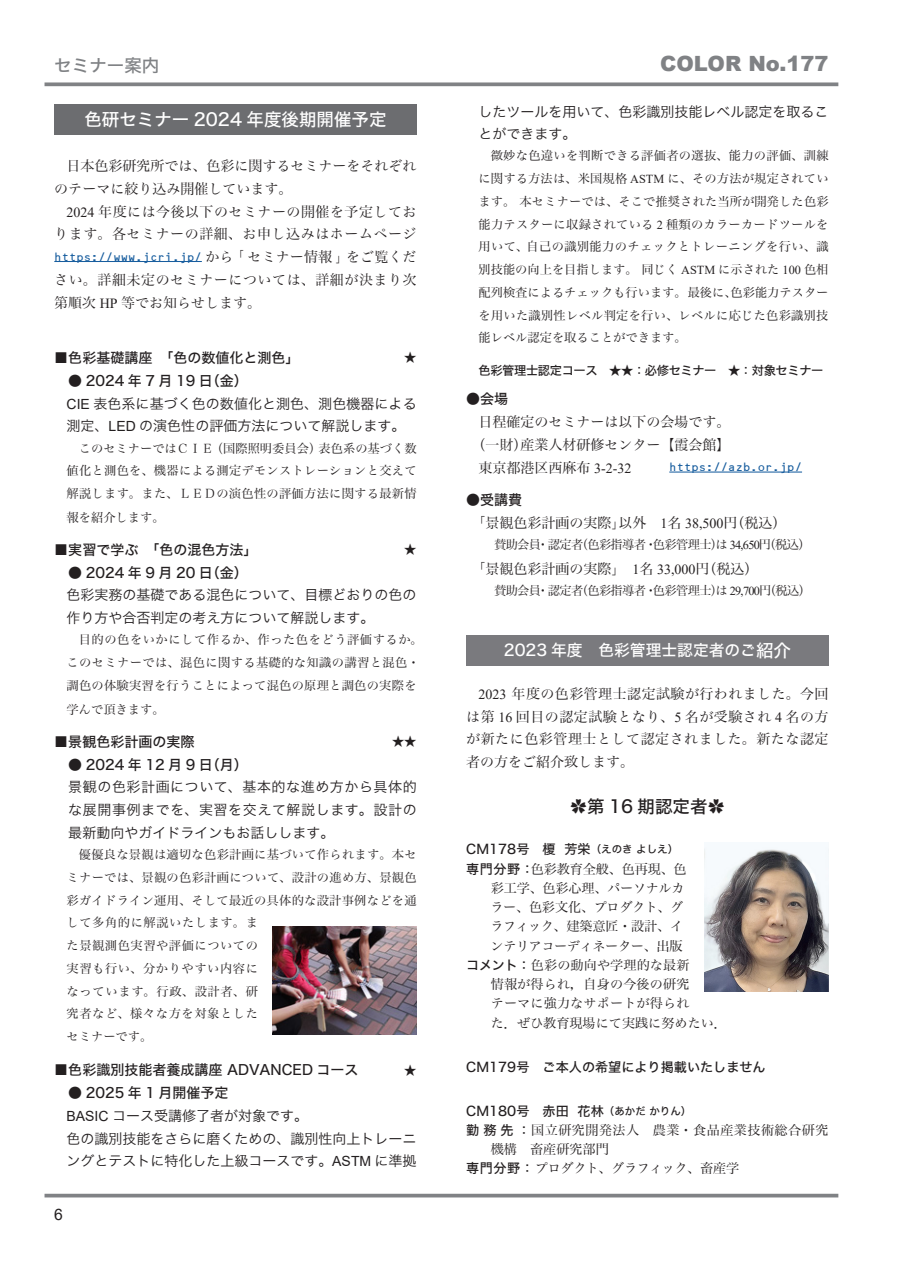
<style>
.page{position:relative;width:903px;height:1275px;background:#fff}
.page>*{position:absolute;margin:0;border:0;box-sizing:border-box;transform-origin:0 0}
.t1{font:900 21px "Arial";color:#808285}
.記事タイトル{font:17.5px "Hiragino Kaku W5 90 msp RKSJ H";color:#fff}
.記事タイトル-2{font:17.5px "Hiragino Kaku W5 90 msp RKSJ H";color:#231f20}
.記事タイトル-3{font:17.5px "Hiragino Kaku W5 90 msp RKSJ H";color:#808285}
.記事タイトル-4{font:15.75px "Hiragino Kaku W5 90 msp RKSJ H";color:#fff}
.t2{font:15.75px "Arial";color:#231f20}
.COLOR本文{font:14px/22.8px "Hiragino Kaku W3 90 msp RKSJ H";color:#231f20}
.COLOR本文-2{font:14px/22.8px "Hiragino Min W3 90 msp RKSJ H";color:#231f20}
.COLOR本文-3{font:14px "Hiragino Kaku W5 90 msp RKSJ H";color:#231f20}
.COLOR本文-4{font:14px/22.8px "Hiragino Min W3 90 msp RKSJ H";letter-spacing:.035em;color:#231f20;text-align:right}
.COLOR本文-5{font:14px/22.8px "Hiragino Min W3 90 msp RKSJ H";letter-spacing:.04em;color:#231f20}
.認定者0{font:13.12px/19.2px "Hiragino Min W3 90 msp RKSJ H";letter-spacing:-.01em;color:#231f20}
.認定者名{font:13.12px/19.2px "Hiragino Min W3 90 msp RKSJ H";letter-spacing:.01em;color:#231f20}
.認定者名-2{font:13.12px "Hiragino Kaku W5 90 msp RKSJ H";color:#231f20}
.認定者0-2{font:13.12px/19.2px "Hiragino Min W3 90 msp RKSJ H";letter-spacing:.035em;color:#231f20}
.認定者0-3{font:13.12px "Hiragino Min W3 90 msp RKSJ H";letter-spacing:-.03em;color:#231f20}
.COLOR本文-6{font:12.25px/22.8px "Hiragino Min W3 90 msp RKSJ H";letter-spacing:.025em;color:#231f20;text-align:justify}
.COLOR本文-7{font:12.25px "Hiragino Min W3 90 msp RKSJ H";letter-spacing:-.055em;color:#231f20}
.COLOR本文-8{font:12.25px "OCRB";color:#175d9e}
.COLOR本文-9{font:12.25px "Hiragino Kaku W5 90 msp RKSJ H";letter-spacing:-.03em;color:#231f20}
.s1{font-family:"Times New Roman"}
.s2{font-family:"Hiragino Min W3 90 msp RKSJ H";font-size:14px;color:#231f20}
.s3{font-family:"Arial"}
.s4{font-size:17.5px}
.s5{font-family:"Meiryo"}
.s6{font-size:10.5px}
.s7{font-family:"Hiragino Kaku W5 90 msp RKSJ H"}
</style>
<div class="page">
<svg style="left:45px;top:82px;width:793px;height:4px;background:#8f9093"></svg>
<hr style="left:45px;top:1194px;width:793px;height:3px;background:#808285">
<div style="left:54px;top:104px;width:363px;height:31px;background:#6c6d70"></div>
<hr style="left:54px;top:261px;width:148px;height:1px;background:#175d9e">
<hr style="left:669px;top:471px;width:133px;height:2px;background:#175d9e">
<img style="left:273px;top:926px;width:144px;height:108px">
<div style="left:466px;top:635px;width:362px;height:31px;background:#7a7a7e"></div>
<img style="left:704px;top:848px;width:124px;height:143px">
<p class="記事タイトル-3" style="left:54px;top:57px;width:106px">セミナー案内</p>
<p class="記事タイトル" style="left:84px;top:111px;width:304px">色研セミナー 2024 年度後期開催予定</p>
<p class="COLOR本文-2" style="left:54px;top:155px;width:364px;text-indent:12px">日本色彩研究所では、色彩に関するセミナーをそれぞれのテーマに絞り込み開催しています。</p>
<p class="COLOR本文-4" style="left:54px;top:200px;width:364px"><span class="s1">2024</span> 年度には今後以下のセミナーの開催を予定しております。各セミナーの詳細、お申し込みはホームページ</p>
<p class="COLOR本文-8" style="left:54px;top:252px;width:364px">https://www.jcri.jp/ <span class="s2">から｢セミナー情報｣をご覧くだ</span></p>
<p class="COLOR本文-5" style="left:54px;top:269px;width:364px">さい。詳細未定のセミナーについては、詳細が決まり次第順次 <span class="s1">HP</span> 等でお知らせします。</p>
<p class="COLOR本文-3" style="left:54px;top:351px;width:246px">■色彩基礎講座　「色の数値化と測色」</p>
<p class="COLOR本文-9" style="left:404px;top:352px;width:14px">★</p>
<p class="COLOR本文-3" style="left:68px;top:373px;width:181px">● 2024 年 7 月 19 日（金）</p>
<p class="COLOR本文" style="left:67px;top:392px;width:352px"><span class="s3">CIE</span> 表色系に基づく色の数値化と測色、測色機器による測定、<span class="s3">LED</span> の演色性の評価方法について解説します。</p>
<p class="COLOR本文-6" style="left:67px;top:437px;width:352px;text-indent:12px">このセミナーではＣＩＥ（国際照明委員会）表色系の基づく数値化と測色を、機器による測定デモンストレーションと交えて解説します。また、ＬＥＤの演色性の評価方法に関する最新情報を紹介します。</p>
<p class="COLOR本文-3" style="left:54px;top:543px;width:204px">■実習で学ぶ　「色の混色方法」</p>
<p class="COLOR本文-9" style="left:404px;top:543px;width:14px">★</p>
<p class="COLOR本文-3" style="left:68px;top:565px;width:181px">● 2024 年 9 月 20 日（金）</p>
<p class="COLOR本文" style="left:67px;top:584px;width:351px">色彩実務の基礎である混色について、目標どおりの色の作り方や合否判定の考え方について解説します。</p>
<p class="COLOR本文-6" style="left:67px;top:629px;width:358px;text-align:left;text-indent:12px">目的の色をいかにして作るか、作った色をどう評価するか。このセミナーでは、混色に関する基礎的な知識の講習と混色・調色の体験実習を行うことによって混色の原理と調色の実際を学んで頂きます。</p>
<p class="COLOR本文-3" style="left:54px;top:734px;width:141px">■景観色彩計画の実際</p>
<p class="COLOR本文-9" style="left:392px;top:735px;width:26px">★★</p>
<p class="COLOR本文-3" style="left:68px;top:757px;width:181px">● 2024 年 12 月 9 日（月）</p>
<p class="COLOR本文" style="left:68px;top:776px;width:350px;text-align:justify">景観の色彩計画について、基本的な進め方から具体的な展開事例までを、実習を交えて解説します。設計の最新動向やガイドラインもお話しします。</p>
<p class="COLOR本文-6" style="left:67px;top:843px;width:352px;text-align:left;text-indent:12px">優優良な景観は適切な色彩計画に基づいて作られます。本セミナーでは、景観の色彩計画について、設計の進め方、景観色彩ガイドライン運用、そして最近の具体的な設計事例などを通して多角的に解説いたします。ま<br>た景観測色実習や評価についての<br>実習も行い、分かりやすい内容に<br>なっています。行政、設計者、研<br>究者など、様々な方を対象とした<br>セミナーです。</p>
<p class="COLOR本文-3" style="left:54px;top:1063px;width:306px">■色彩識別技能者養成講座 ADVANCED コース</p>
<p class="COLOR本文-9" style="left:404px;top:1064px;width:14px">★</p>
<p class="COLOR本文-3" style="left:68px;top:1086px;width:162px">● 2025 年 1 月開催予定</p>
<p class="COLOR本文" style="left:67px;top:1105px;width:243px"><span class="s3">BASIC</span> コース受講修了者が対象です。</p>
<p class="COLOR本文" style="left:67px;top:1127px;width:351px">色の識別技能をさらに磨くための、識別性向上トレーニングとテストに特化した上級コースです。<span class="s3">ASTM</span> に準拠</p>
<p class="t2" style="left:54px;top:1204px;width:10px">6</p>
<h1 class="t1" style="left:660px;top:49px;width:170px">COLOR No.177</h1>
<p class="COLOR本文" style="left:478px;top:100px;width:351px">したツールを用いて、色彩識別技能レベル認定を取ることができます。</p>
<p class="COLOR本文-6" style="left:478px;top:145px;width:352px;text-indent:12px">微妙な色違いを判断できる評価者の選抜、能力の評価、訓練に関する方法は、米国規格 <span class="s1">ASTM</span> に、その方法が規定されています。本セミナーでは、そこで推奨された当所が開発した色彩能力テスターに収録されている <span class="s1">2</span> 種類のカラーカードツールを用いて、自己の識別能力のチェックとトレーニングを行い、識別技能の向上を目指します。同じく <span class="s1">ASTM</span> に示された <span class="s1">100</span> 色相配列検査によるチェックも行います。最後に、色彩能力テスターを用いた識別性レベル判定を行い、レベルに応じた色彩識別技能レベル認定を取ることができます。</p>
<p class="COLOR本文-9" style="left:478px;top:364px;width:346px">色彩管理士認定コース　★★：必修セミナー　★：対象セミナー</p>
<p class="COLOR本文-3" style="left:466px;top:392px;width:43px">●会場</p>
<p class="COLOR本文-2" style="left:478px;top:411px;width:253px">日程確定のセミナーは以下の会場です。</p>
<p class="COLOR本文-2" style="left:471px;top:434px;width:260px">（一財）産業人材研修センター【霞会館】</p>
<p class="COLOR本文-2" style="left:478px;top:456px;width:154px">東京都港区西麻布 <span class="s1">3-2-32</span></p>
<p class="COLOR本文-8" style="left:669px;top:463px;width:134px">https://azb.or.jp/</p>
<p class="COLOR本文-3" style="left:466px;top:493px;width:57px">●受講費</p>
<p class="COLOR本文-2" style="left:471px;top:512px;width:316px">「景観色彩計画の実際」以外　<span class="s1">1</span>名 <span class="s1">38,500</span>円（税込）</p>
<p class="COLOR本文-7" style="left:494px;top:538px;width:318px">賛助会員・認定者（色彩指導者･色彩管理士）は <span class="s1">34,650</span>円（税込）</p>
<p class="COLOR本文-2" style="left:471px;top:557px;width:288px">「景観色彩計画の実際」　<span class="s1">1</span>名 <span class="s1">33,000</span>円（税込）</p>
<p class="COLOR本文-7" style="left:494px;top:584px;width:318px">賛助会員・認定者（色彩指導者･色彩管理士）は <span class="s1">29,700</span>円（税込）</p>
<p class="記事タイトル-4" style="left:504px;top:642px;width:289px">2023 年度　色彩管理士認定者のご<span class="s4">紹介</span></p>
<p class="COLOR本文-2" style="left:466px;top:682px;width:364px;text-align:justify;text-indent:12px"><span class="s1">2023</span> 年度の色彩管理士認定試験が行われました。今回は第 <span class="s1">16</span> 回目の認定試験となり、<span class="s1">5</span> 名が受験され <span class="s1">4</span> 名の方が新たに色彩管理士として認定されました。新たな認定者の方をご紹介致します。</p>
<p class="記事タイトル-2" style="left:570px;top:797px;width:157px"><span class="s5">✿</span>第 16 期認定者<span class="s5">✿</span></p>
<p class="認定者名-2" style="left:466px;top:843px;width:213px">CM178号　榎 芳栄<span class="s6">（えのき よしえ）</span></p>
<p class="認定者0" style="left:490px;top:859px;width:198px;text-indent:-24px"><span class="s7">専門分野：</span>色彩教育全般、色再現、色彩工学、色彩心理、パーソナルカラー、色彩文化、プロダクト、グラフィック、建築意匠・設計、インテリアコーディネーター、出版</p>
<p class="認定者名" style="left:491px;top:956px;width:238px;text-indent:-24px"><span class="s7">コメント：</span>色彩の動向や学理的な最新<br>情報が得られ，自身の今後の研究<br>テーマに強力なサポートが得られ<br>た．ぜひ教育現場にて実践に努めたい．</p>
<p class="認定者名-2" style="left:466px;top:1060px;width:301px">CM179号　ご本人の希望により掲載いたしません</p>
<p class="認定者名-2" style="left:466px;top:1104px;width:227px">CM180号　赤田 花林<span class="s6">（あかだ かりん）</span></p>
<p class="認定者0-2" style="left:491px;top:1121px;width:339px;text-indent:-25px"><span class="s7">勤務先：</span>国立研究開発法人　農業・食品産業技術総合研究機構　畜産研究部門</p>
<p class="認定者0-3" style="left:466px;top:1162px;width:274px"><span class="s7">専門分野：</span> プロダクト、グラフィック、畜産学</p>
</div>
